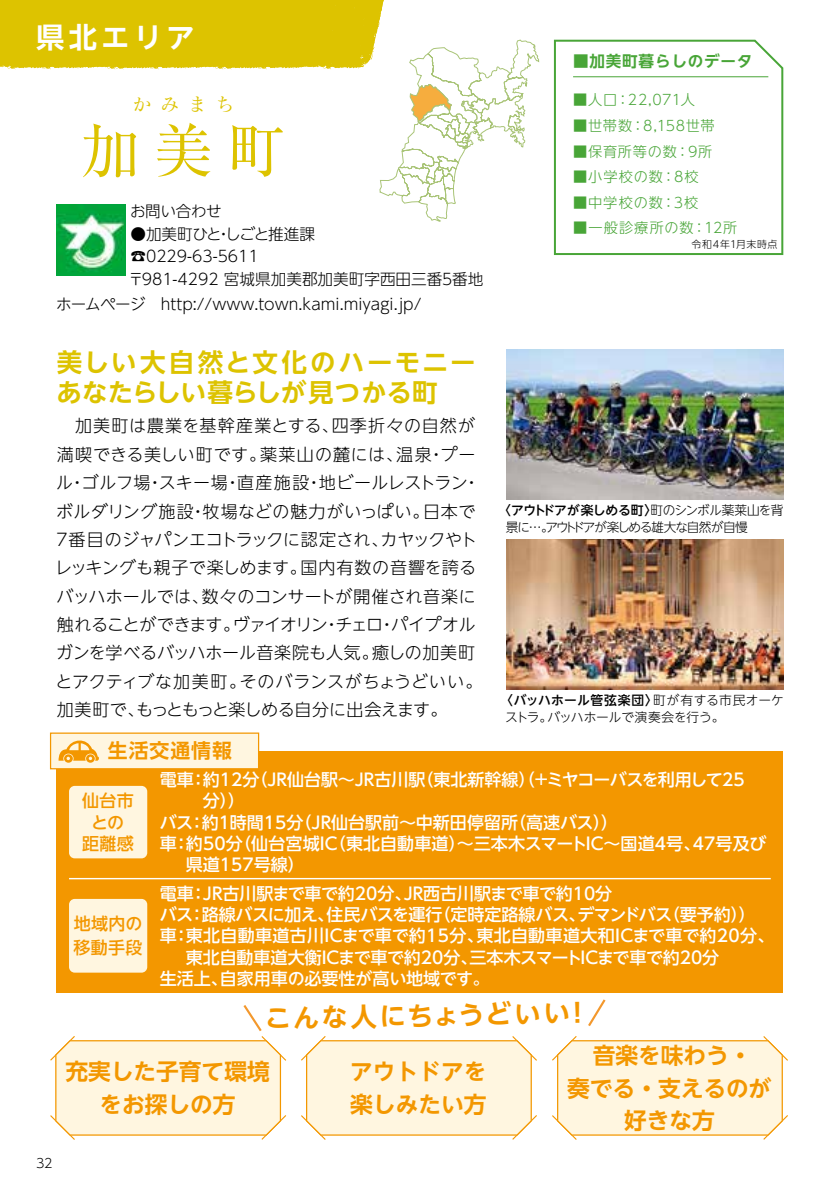
<style>
.page{position:relative;width:840px;height:1191px;background:#fff}
.page>*{position:absolute;margin:0;border:0;box-sizing:border-box;transform-origin:0 0}
.t1{font:58.8px "Ryumin Pro";color:#ddc300}
.t2{font:700 28.4px "UD Shin Go NT Pro De";letter-spacing:.15em;color:#fff}
.t3{font:700 26.2px "UD Shin Go NT Pro De";color:#f39700}
.t4{font:700 25.6px/29.8px "UD Shin Go NT Pro De";letter-spacing:.055em;color:#ddc300}
.t5{font:700 22.6px/32.2px "UD Shin Go NT Pro De";color:#f39700;text-align:center}
.t6{font:700 19.8px "UD Shin Go NT Pro De";letter-spacing:.05em;color:#f39700}
.t7{font:18.4px "Matisse Pro M";color:#ddc300}
.t8{font:300 17px/28.4px "UD Shin Go NT Pro";letter-spacing:.005em;color:#000}
.t9{font:500 17px "UD Shin Go NT Pro";color:#fff}
.t10{font:500 17px "UD Shin Go NT Pro";letter-spacing:.02em;color:#fff}
.t11{font:500 17px "UD Shin Go NT Pro";letter-spacing:-.03em;color:#fff}
.t12{font:500 17px/21.2px "UD Shin Go NT Pro";letter-spacing:.02em;color:#f39700;text-align:center}
.t13{font:300 15.6px/22.6px "UD Shin Go NT Pro";color:#000}
.t14{font:700 15.6px "UD Shin Go NT Pro De";letter-spacing:.05em;color:#48a537}
.t15{font:300 14.2px "UD Shin Go NT Pro";letter-spacing:.06em;color:#48a537}
.t16{font:300 12.8px/17px "UD Shin Go NT Pro";letter-spacing:-.09em;color:#000}
.t17{font:300 12.8px/17px "UD Shin Go NT Pro";letter-spacing:-.015em;color:#000}
.t18{font:300 12.8px "UD Shin Go NT Pro";letter-spacing:-.055em;color:#000}
.t19{font:300 10px "UD Shin Go NT Pro";letter-spacing:.055em;color:#000}
.s1{font-weight:500}
</style>
<div class="page">
<svg style="left:553px;top:39px;width:230px;height:216px"></svg>
<hr style="left:572px;top:76px;width:195px;height:1px;background:#48a537">
<svg style="left:50px;top:999px;width:738px;height:141px"></svg>
<img style="left:57px;top:228px;width:68px;height:47px">
<img style="left:506px;top:540px;width:276px;height:149px">
<img style="left:506px;top:349px;width:276px;height:150px">
<svg style="left:0;top:0;width:539px;height:228px"></svg>
<div style="left:56px;top:751px;width:725px;height:242px;background:#f39700"></div>
<div style="left:51px;top:733px;width:207px;height:35px;background:#fff6e0"></div>
<div style="left:50px;top:732px;width:209px;height:37px;border:1px solid #f39700"></div>
<svg style="left:58px;top:740px;width:41px;height:22px"></svg>
<div style="left:69px;top:786px;width:78px;height:72px;background:#fff6e0;border-radius:6px"></div>
<div style="left:69px;top:899px;width:78px;height:73px;background:#fff6e0;border-radius:6px"></div>
<hr style="left:69px;top:878px;width:701px;height:1px;background:#fff">
<h2 class="t2" style="left:36px;top:14px;width:160px">県北エリア</h2>
<p class="t7" style="left:133px;top:93px;width:103px">かみまち</p>
<h1 class="t1" style="left:81px;top:105px;width:205px">加美町</h1>
<p class="t13" style="left:130px;top:199px;width:93px">お問い合わせ</p>
<p class="t13" style="left:128px;top:222px;width:356px">●加美町ひと・しごと推進課<br>☎0229-63-5611<br>〒981-4292 宮城県加美郡加美町字西田三番５番地</p>
<p class="t13" style="left:56px;top:292px;width:366px">ホームページ　http://www.town.kami.miyagi.jp/</p>
<p class="t14" style="left:572px;top:48px;width:181px">■加美町暮らしのデータ</p>
<p class="t15" style="left:572px;top:89px;width:123px">■人口：22,071人</p>
<p class="t15" style="left:572px;top:114px;width:143px">■世帯数：8,158世帯</p>
<p class="t15" style="left:572px;top:140px;width:141px">■保育所等の数：9所</p>
<p class="t15" style="left:572px;top:165px;width:127px">■小学校の数：8校</p>
<p class="t15" style="left:572px;top:191px;width:127px">■中学校の数：3校</p>
<p class="t15" style="left:572px;top:216px;width:166px">■一般診療所の数：12所</p>
<p class="t19" style="left:691px;top:236px;width:87px">令和4年1月末時点</p>
<h3 class="t4" style="left:56px;top:346px;width:473px">美しい大自然と文化のハーモニー　　あなたらしい暮らしが見つかる町</h3>
<p class="t8" style="left:53px;top:411px;width:430px">　加美町は農業を基幹産業とする、四季折々の自然が満喫できる美しい町です。薬莱山の麓には、温泉・プール・ゴルフ場・スキー場・直産施設・地ビールレストラン・ボルダリング施設・牧場などの魅力がいっぱい。日本で<br>７番目のジャパンエコトラックに認定され、カヤックやトレッキングも親子で楽しめます。国内有数の音響を誇るバッハホールでは、数々のコンサートが開催され音楽に触れることができます。ヴァイオリン・チェロ・パイプオルガンを学べるバッハホール音楽院も人気。癒しの加美町とアクティブな加美町。そのバランスがちょうどいい。加美町で、もっともっと楽しめる自分に出会えます。</p>
<p class="t16" style="left:505px;top:501px;width:279px;text-indent:-7px"><span class="s1">〈アウトドアが楽しめる町〉</span>町のシンボル薬莱山を背景に…。アウトドアが楽しめる雄大な自然が自慢</p>
<p class="t17" style="left:505px;top:691px;width:280px;text-indent:-5px"><span class="s1">〈バッハホール管弦楽団〉</span>町が有する市民オーケストラ。バッハホールで演奏会を行う。</p>
<p class="t6" style="left:108px;top:735px;width:125px">生活交通情報</p>
<p class="t9" style="left:160px;top:766px;width:586px">電車：約12分（JR仙台駅～JR古川駅（東北新幹線）（＋ミヤコーバスを利用して25</p>
<p class="t9" style="left:203px;top:787px;width:44px">分））</p>
<p class="t9" style="left:160px;top:808px;width:459px">バス：約1時間15分（JR仙台駅前～中新田停留所（高速バス））</p>
<p class="t9" style="left:160px;top:829px;width:608px">車：約50分（仙台宮城IC（東北自動車道）～三本木スマートIC～国道4号、47号及び</p>
<p class="t9" style="left:186px;top:851px;width:120px">県道157号線）</p>
<p class="t12" style="left:82px;top:789px;width:53px">仙台市との距離感</p>
<p class="t12" style="left:73px;top:911px;width:71px;line-height:24.2px;text-align:left">地域内の移動手段</p>
<p class="t9" style="left:160px;top:879px;width:453px">電車：JR古川駅まで車で約20分、JR西古川駅まで車で約10分</p>
<p class="t11" style="left:160px;top:900px;width:597px">バス：路線バスに加え、住民バスを運行（定時定路線バス、デマンドバス（要予約））</p>
<p class="t10" style="left:160px;top:922px;width:615px">車：東北自動車道古川ICまで車で約15分、東北自動車道大和ICまで車で約20分、</p>
<p class="t9" style="left:186px;top:943px;width:534px">東北自動車道大衡ICまで車で約20分、三本木スマートICまで車で約20分</p>
<p class="t9" style="left:160px;top:964px;width:331px">生活上、自家用車の必要性が高い地域です。</p>
<h3 class="t3" style="left:264px;top:996px;width:327px;rotate:-1deg">こんな人にちょうどいい！</h3>
<h3 class="t5" style="left:65px;top:1055px;width:206px">充実した子育て環境をお探しの方</h3>
<p class="t18" style="left:36px;top:1152px;width:18px">32</p>
<h3 class="t5" style="left:350px;top:1055px;width:138px;text-align:left">アウトドアを楽しみたい方</h3>
<h3 class="t5" style="left:567px;top:1039px;width:206px">音楽を味わう・<br>奏でる・支えるのが好きな方</h3>
</div>
